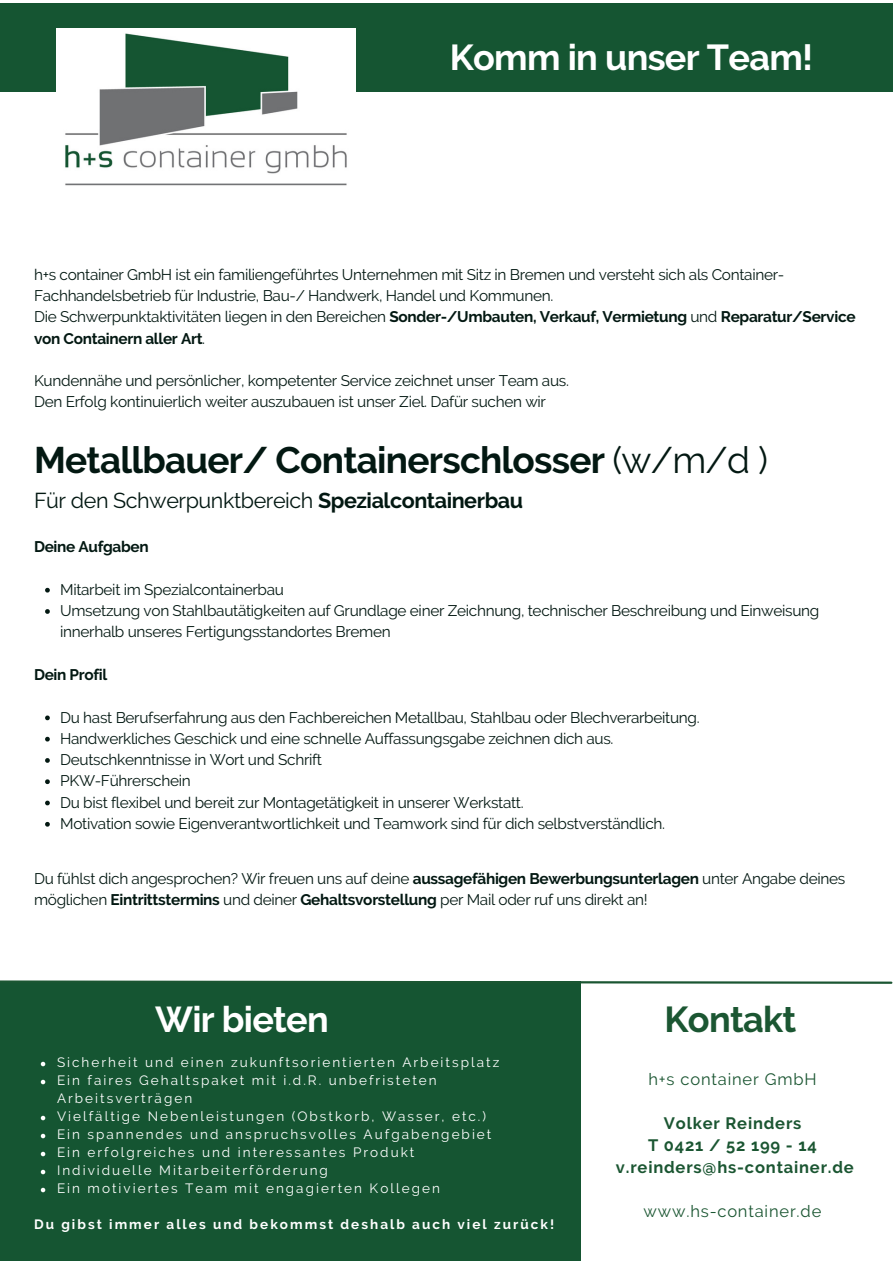
<style>
.page{position:relative;width:893px;height:1263px;background:#fff}
.page>*{position:absolute;margin:0;border:0;box-sizing:border-box;transform-origin:0 0}
.t1{font:700 36.9px "Raleway";letter-spacing:-.02em;color:#031812}
.t2{font:700 36px "Raleway";letter-spacing:-.02em;color:#fff}
.t3{font:700 36px "Raleway";letter-spacing:-.02em;color:#1b5632}
.t4{font:700 35.85px "Raleway";letter-spacing:-.02em;color:#fff}
.t5{font:21.45px "Raleway";letter-spacing:-.02em;color:#031812}
.t6{font:700 16.5px/22px "Raleway";letter-spacing:.05em;color:#1b5632;text-align:center}
.t7{font:16.5px "Raleway";letter-spacing:.05em;color:#1b5632}
.t8{font:15.3px/21.3px "Raleway";letter-spacing:-.02em;color:#031812}
.t9{font:700 15.3px "Raleway";letter-spacing:-.02em;color:#031812}
.t10{font:13.5px/18px "Raleway";letter-spacing:.15em;color:#fff}
.t11{font:700 13.5px "Raleway";letter-spacing:.15em;color:#fff}
.s1{font-weight:700}
.s2{font-weight:400}
</style>
<div class="page">
<div style="left:0;top:3px;width:892px;height:1258px;background:#155532"></div>
<div style="left:0;top:92px;width:892px;height:889px;background:#fff"></div>
<div style="left:581px;top:931px;width:311px;height:330px;background:#fff"></div>
<svg style="left:0;top:980px;width:892px;height:4px"></svg>
<img style="left:56px;top:30px;width:300px;height:156px">
<svg style="left:45px;top:588px;width:5px;height:5px"></svg>
<svg style="left:45px;top:609px;width:5px;height:5px"></svg>
<svg style="left:45px;top:716px;width:5px;height:4px"></svg>
<svg style="left:45px;top:737px;width:5px;height:5px"></svg>
<svg style="left:45px;top:758px;width:5px;height:5px"></svg>
<svg style="left:45px;top:779px;width:5px;height:5px"></svg>
<svg style="left:45px;top:801px;width:5px;height:4px"></svg>
<svg style="left:45px;top:822px;width:5px;height:5px"></svg>
<svg style="left:41px;top:1062px;width:4px;height:4px"></svg>
<svg style="left:41px;top:1080px;width:4px;height:4px"></svg>
<svg style="left:41px;top:1116px;width:4px;height:4px"></svg>
<svg style="left:41px;top:1134px;width:4px;height:4px"></svg>
<svg style="left:41px;top:1152px;width:4px;height:4px"></svg>
<svg style="left:41px;top:1170px;width:4px;height:4px"></svg>
<svg style="left:41px;top:1188px;width:4px;height:4px"></svg>
<h2 class="t2" style="left:450px;top:37px;width:365px">Komm in unser Team!</h2>
<p class="t8" style="left:34px;top:264px;width:823px">h+s container GmbH ist ein familiengeführtes Unternehmen mit Sitz in Bremen und versteht sich als Container-Fachhandelsbetrieb für Industrie, Bau-/ Handwerk, Handel und Kommunen.<br>Die Schwerpunktaktivitäten liegen in den Bereichen <span class="s1">Sonder-/Umbauten, Verkauf, Vermietung</span> und <span class="s1">Reparatur/Service von Containern aller Art</span>.</p>
<p class="t8" style="left:34px;top:370px;width:536px">Kundennähe und persönlicher, kompetenter Service zeichnet unser Team aus.<br>Den Erfolg kontinuierlich weiter auszubauen ist unser Ziel. Dafür suchen wir</p>
<h1 class="t1" style="left:34px;top:439px;width:735px">Metallbauer/ Containerschlosser <span class="s2">(w/m/d )</span></h1>
<h3 class="t5" style="left:34px;top:488px;width:490px">Für den Schwerpunktbereich <span class="s1">Spezialcontainerbau</span></h3>
<p class="t9" style="left:34px;top:538px;width:116px">Deine Aufgaben</p>
<p class="t8" style="left:60px;top:579px;width:760px">Mitarbeit im Spezialcontainerbau<br>Umsetzung von Stahlbautätigkeiten auf Grundlage einer Zeichnung, technischer Beschreibung und Einweisung innerhalb unseres Fertigungsstandortes Bremen</p>
<p class="t9" style="left:34px;top:666px;width:75px">Dein Profil</p>
<p class="t8" style="left:60px;top:707px;width:641px">Du hast Berufserfahrung aus den Fachbereichen Metallbau, Stahlbau oder Blechverarbeitung.<br>Handwerkliches Geschick und eine schnelle Auffassungsgabe zeichnen dich aus.<br>Deutschkenntnisse in Wort und Schrift<br>PKW-Führerschein<br>Du bist flexibel und bereit zur Montagetätigkeit in unserer Werkstatt.<br>Motivation sowie Eigenverantwortlichkeit und Teamwork sind für dich selbstverständlich.</p>
<p class="t8" style="left:34px;top:868px;width:812px">Du fühlst dich angesprochen? Wir freuen uns auf deine <span class="s1">aussagefähigen Bewerbungsunterlagen</span> unter Angabe deines möglichen <span class="s1">Eintrittstermins</span> und deiner <span class="s1">Gehaltsvorstellung</span> per Mail oder ruf uns direkt an!</p>
<h3 class="t4" style="left:155px;top:999px;width:175px">Wir bieten</h3>
<p class="t10" style="left:57px;top:1054px;width:444px">Sicherheit und einen zukunftsorientierten Arbeitsplatz Ein faires Gehaltspaket mit i.d.R. unbefristeten Arbeitsverträgen<br>Vielfältige Nebenleistungen (Obstkorb, Wasser, etc.)<br>Ein spannendes und anspruchsvolles Aufgabengebiet Ein erfolgreiches und interessantes Produkt Individuelle Mitarbeiterförderung<br>Ein motiviertes Team mit engagierten Kollegen</p>
<p class="t11" style="left:34px;top:1217px;width:521px">Du gibst immer alles und bekommst deshalb auch viel zurück!</p>
<h2 class="t3" style="left:664px;top:999px;width:133px">Kontakt</h2>
<p class="t7" style="left:648px;top:1070px;width:169px">h+s container GmbH</p>
<p class="t6" style="left:616px;top:1112px;width:239px">Volker Reinders<br>T 0421 / 52 199 - 14 v.reinders@hs-container.de</p>
<p class="t7" style="left:643px;top:1202px;width:179px">www.hs-container.de</p>
</div>
